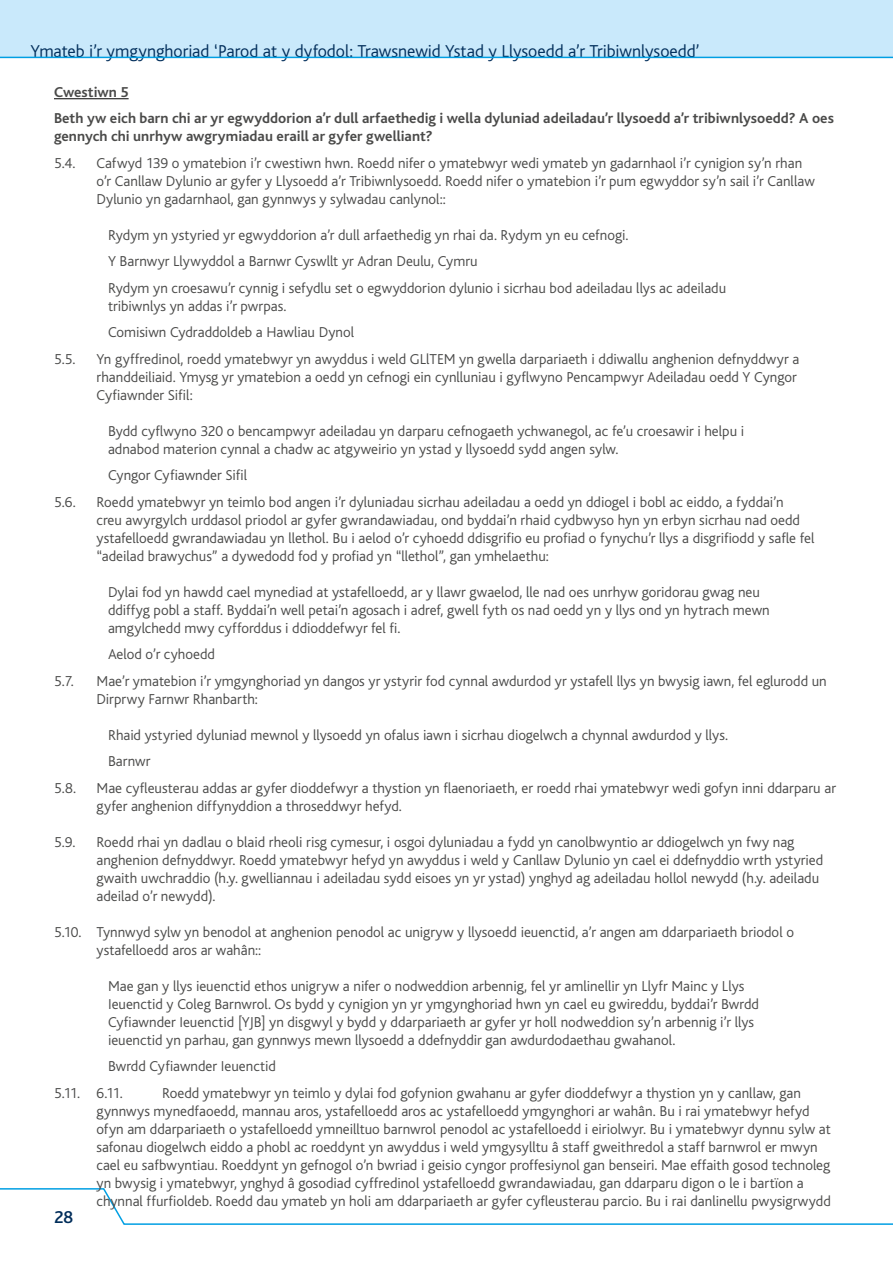
<style>
.page{position:relative;width:893px;height:1263px;background:#fff}
.page>*{position:absolute;margin:0;border:0;box-sizing:border-box;transform-origin:0 0}
.t1{font:300 18px "Bliss";letter-spacing:-.005em;color:#002d5a}
.t2{font:500 18px "Bliss";color:#002d5a}
.body{font:300 15px/18px "Bliss";color:#4a4a49}
.body-2{font:700 15px/18px "Bliss";color:#4a4a49}
</style>
<div class="page">
<div style="left:0;top:0;width:893px;height:58px;background:#c9e9fb"></div>
<svg style="left:0;top:1188px;width:893px;height:37px"></svg>
<hr style="left:54px;top:98px;width:75px;height:1px;background:#000">
<p class="t1" style="left:31px;top:41px;width:671px">Ymateb i’r ymgynghoriad ‘Parod at y dyfodol: Trawsnewid Ystad y Llysoedd a’r Tribiwnlysoedd’</p>
<p class="body-2" style="left:54px;top:83px;width:76px">Cwestiwn 5</p>
<p class="body-2" style="left:54px;top:109px;width:781px">Beth yw eich barn chi ar yr egwyddorion a’r dull arfaethedig i wella dyluniad adeiladau’r llysoedd a’r tribiwnlysoedd? A oes gennych chi unrhyw awgrymiadau eraill ar gyfer gwelliant?</p>
<p class="body" style="left:54px;top:154px;width:23px">5.4.</p>
<p class="body" style="left:97px;top:154px;width:720px">Cafwyd 139 o ymatebion i’r cwestiwn hwn. Roedd nifer o ymatebwyr wedi ymateb yn gadarnhaol i’r cynigion sy’n rhan o’r Canllaw Dylunio ar gyfer y Llysoedd a’r Tribiwnlysoedd. Roedd nifer o ymatebion i’r pum egwyddor sy’n sail i’r Canllaw<br>Dylunio yn gadarnhaol, gan gynnwys y sylwadau canlynol::</p>
<p class="body" style="left:108px;top:226px;width:522px">Rydym yn ystyried yr egwyddorion a’r dull arfaethedig yn rhai da. Rydym yn eu cefnogi.</p>
<p class="body" style="left:108px;top:252px;width:371px">Y Barnwyr Llywyddol a Barnwr Cyswllt yr Adran Deulu, Cymru</p>
<p class="body" style="left:108px;top:279px;width:620px">Rydym yn croesawu’r cynnig i sefydlu set o egwyddorion dylunio i sicrhau bod adeiladau llys ac adeiladu tribiwnlys yn addas i’r pwrpas.</p>
<p class="body" style="left:108px;top:323px;width:248px">Comisiwn Cydraddoldeb a Hawliau Dynol</p>
<p class="body" style="left:54px;top:350px;width:23px">5.5.</p>
<p class="body" style="left:97px;top:350px;width:704px">Yn gyffredinol, roedd ymatebwyr yn awyddus i weld GLlTEM yn gwella darpariaeth i ddiwallu anghenion defnyddwyr a rhanddeiliaid. Ymysg yr ymatebion a oedd yn cefnogi ein cynlluniau i gyflwyno Pencampwyr Adeiladau oedd Y Cyngor<br>Cyfiawnder Sifil:</p>
<p class="body" style="left:108px;top:422px;width:638px">Bydd cyflwyno 320 o bencampwyr adeiladau yn darparu cefnogaeth ychwanegol, ac fe’u croesawir i helpu i adnabod materion cynnal a chadw ac atgyweirio yn ystad y llysoedd sydd angen sylw.</p>
<p class="body" style="left:108px;top:466px;width:141px">Cyngor Cyfiawnder Sifil</p>
<p class="body" style="left:54px;top:493px;width:23px">5.6.</p>
<p class="body" style="left:97px;top:493px;width:719px">Roedd ymatebwyr yn teimlo bod angen i’r dyluniadau sicrhau adeiladau a oedd yn ddiogel i bobl ac eiddo, a fyddai’n<br>creu awyrgylch urddasol priodol ar gyfer gwrandawiadau, ond byddai’n rhaid cydbwyso hyn yn erbyn sicrhau nad oedd ystafelloedd gwrandawiadau yn llethol. Bu i aelod o’r cyhoedd ddisgrifio eu profiad o fynychu’r llys a disgrifiodd y safle fel “adeilad brawychus” a dywedodd fod y profiad yn “llethol”, gan ymhelaethu:</p>
<p class="body" style="left:108px;top:583px;width:663px">Dylai fod yn hawdd cael mynediad at ystafelloedd, ar y llawr gwaelod, lle nad oes unrhyw goridorau gwag neu ddiffyg pobl a staff. Byddai’n well petai’n agosach i adref, gwell fyth os nad oedd yn y llys ond yn hytrach mewn amgylchedd mwy cyfforddus i ddioddefwyr fel fi.</p>
<p class="body" style="left:108px;top:645px;width:109px">Aelod o’r cyhoedd</p>
<p class="body" style="left:54px;top:672px;width:21px">5.7.</p>
<p class="body" style="left:97px;top:672px;width:732px">Mae’r ymatebion i’r ymgynghoriad yn dangos yr ystyrir fod cynnal awdurdod yr ystafell llys yn bwysig iawn, fel eglurodd un<br>Dirprwy Farnwr Rhanbarth:</p>
<p class="body" style="left:108px;top:726px;width:622px">Rhaid ystyried dyluniad mewnol y llysoedd yn ofalus iawn i sicrhau diogelwch a chynnal awdurdod y llys.</p>
<p class="body" style="left:108px;top:752px;width:44px">Barnwr</p>
<p class="body" style="left:54px;top:779px;width:23px">5.8.</p>
<p class="body" style="left:97px;top:779px;width:741px">Mae cyfleusterau addas ar gyfer dioddefwyr a thystion yn flaenoriaeth, er roedd rhai ymatebwyr wedi gofyn inni ddarparu ar gyfer anghenion diffynyddion a throseddwyr hefyd.</p>
<p class="body" style="left:54px;top:833px;width:23px">5.9.</p>
<p class="body" style="left:97px;top:833px;width:728px">Roedd rhai yn dadlau o blaid rheoli risg cymesur, i osgoi dyluniadau a fydd yn canolbwyntio ar ddiogelwch yn fwy nag anghenion defnyddwyr. Roedd ymatebwyr hefyd yn awyddus i weld y Canllaw Dylunio yn cael ei ddefnyddio wrth ystyried gwaith uwchraddio (h.y. gwelliannau i adeiladau sydd eisoes yn yr ystad) ynghyd ag adeiladau hollol newydd (h.y. adeiladu adeilad o’r newydd).</p>
<p class="body" style="left:97px;top:923px;width:699px;text-indent:-43px">5.10. Tynnwyd sylw yn benodol at anghenion penodol ac unigryw y llysoedd ieuenctid, a’r angen am ddarpariaeth briodol o ystafelloedd aros ar wahân::</p>
<p class="body" style="left:108px;top:977px;width:652px">Mae gan y llys ieuenctid ethos unigryw a nifer o nodweddion arbennig, fel yr amlinellir yn Llyfr Mainc y Llys Ieuenctid y Coleg Barnwrol. Os bydd y cynigion yn yr ymgynghoriad hwn yn cael eu gwireddu, byddai’r Bwrdd Cyfiawnder Ieuenctid [YJB] yn disgwyl y bydd y ddarpariaeth ar gyfer yr holl nodweddion sy’n arbennig i’r llys ieuenctid yn parhau, gan gynnwys mewn llysoedd a ddefnyddir gan awdurdodaethau gwahanol.</p>
<p class="body" style="left:108px;top:1057px;width:169px">Bwrdd Cyfiawnder Ieuenctid</p>
<p class="body" style="left:54px;top:1084px;width:70px">5.11. 6.11.</p>
<p class="body" style="left:97px;top:1084px;width:736px;text-indent:65px">Roedd ymatebwyr yn teimlo y dylai fod gofynion gwahanu ar gyfer dioddefwyr a thystion yn y canllaw, gan gynnwys mynedfaoedd, mannau aros, ystafelloedd aros ac ystafelloedd ymgynghori ar wahân. Bu i rai ymatebwyr hefyd ofyn am ddarpariaeth o ystafelloedd ymneilltuo barnwrol penodol ac ystafelloedd i eiriolwyr. Bu i ymatebwyr dynnu sylw at safonau diogelwch eiddo a phobl ac roeddynt yn awyddus i weld ymgysylltu â staff gweithredol a staff barnwrol er mwyn cael eu safbwyntiau. Roeddynt yn gefnogol o’n bwriad i geisio cyngor proffesiynol gan benseiri. Mae effaith gosod technoleg yn bwysig i ymatebwyr, ynghyd â gosodiad cyffredinol ystafelloedd gwrandawiadau, gan ddarparu digon o le i bartïon a chynnal ffurfioldeb. Roedd dau ymateb yn holi am ddarpariaeth ar gyfer cyfleusterau parcio. Bu i rai danlinellu pwysigrwydd</p>
<p class="t2" style="left:54px;top:1207px;width:21px">28</p>
</div>
